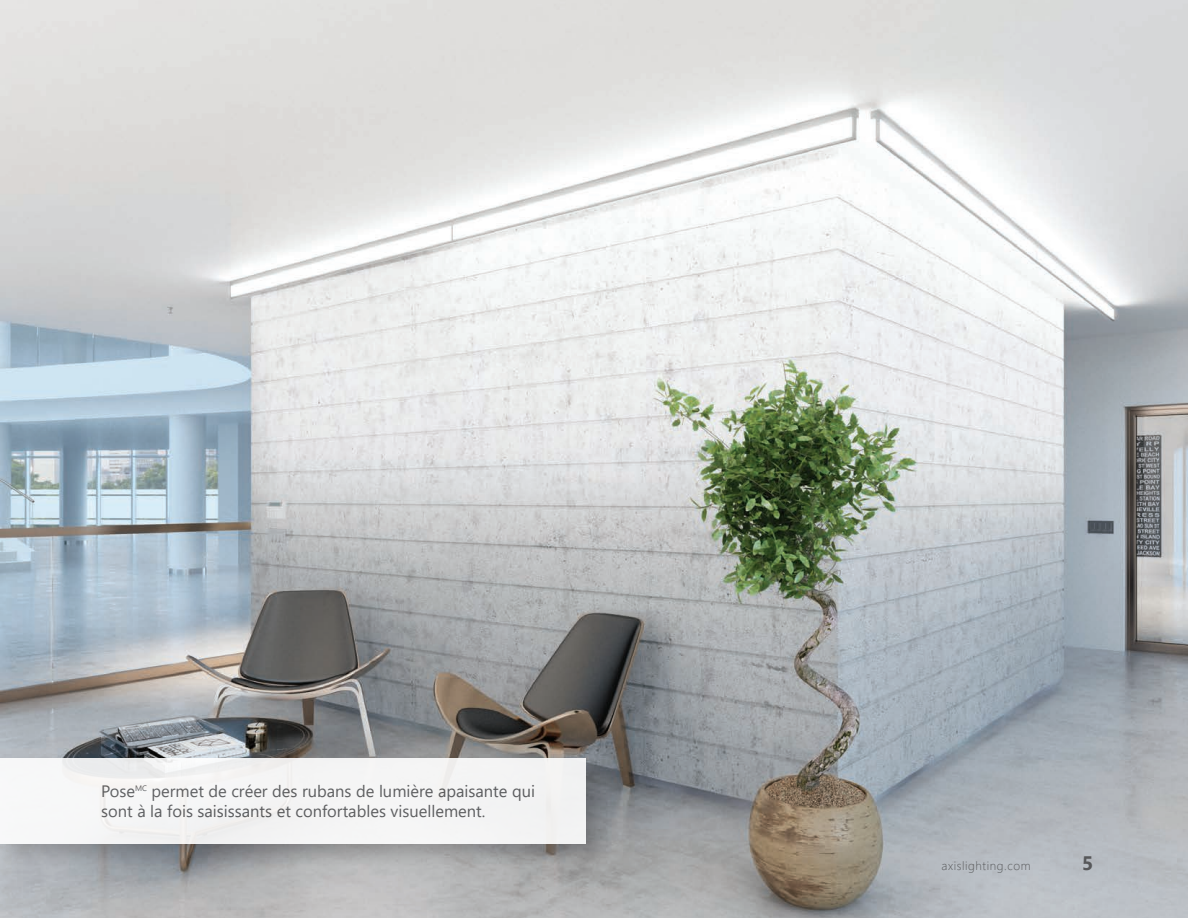
<style>
.page{position:relative;width:1188px;height:918px;background:#fff}
.page>*{position:absolute;margin:0;border:0;box-sizing:border-box;transform-origin:0 0}
.t1{font:700 19.5px "Segoe UI";color:#57585a}
.t2{font:16.5px/19.8px "Segoe UI";color:#57585a}
.t3{font:300 12px "Segoe UI";letter-spacing:.05em;color:#57585a}
</style>
<div class="page">
<img style="left:0;top:0;width:1188px;height:918px">
<div style="left:0;top:753px;width:611px;height:116px;background:#231f20;opacity:.25"></div>
<div style="left:0;top:758px;width:585px;height:86px;background:#f4f4f4"></div>
<p class="t2" style="left:101px;top:780px;width:435px">Pose<sup>MC</sup> permet de créer des rubans de lumière apaisante qui sont à la fois saisissants et confortables visuellement.</p>
<p class="t3" style="left:942px;top:854px;width:90px">axislighting.com</p>
<p class="t1" style="left:1082px;top:844px;width:13px">5</p>
</div>
